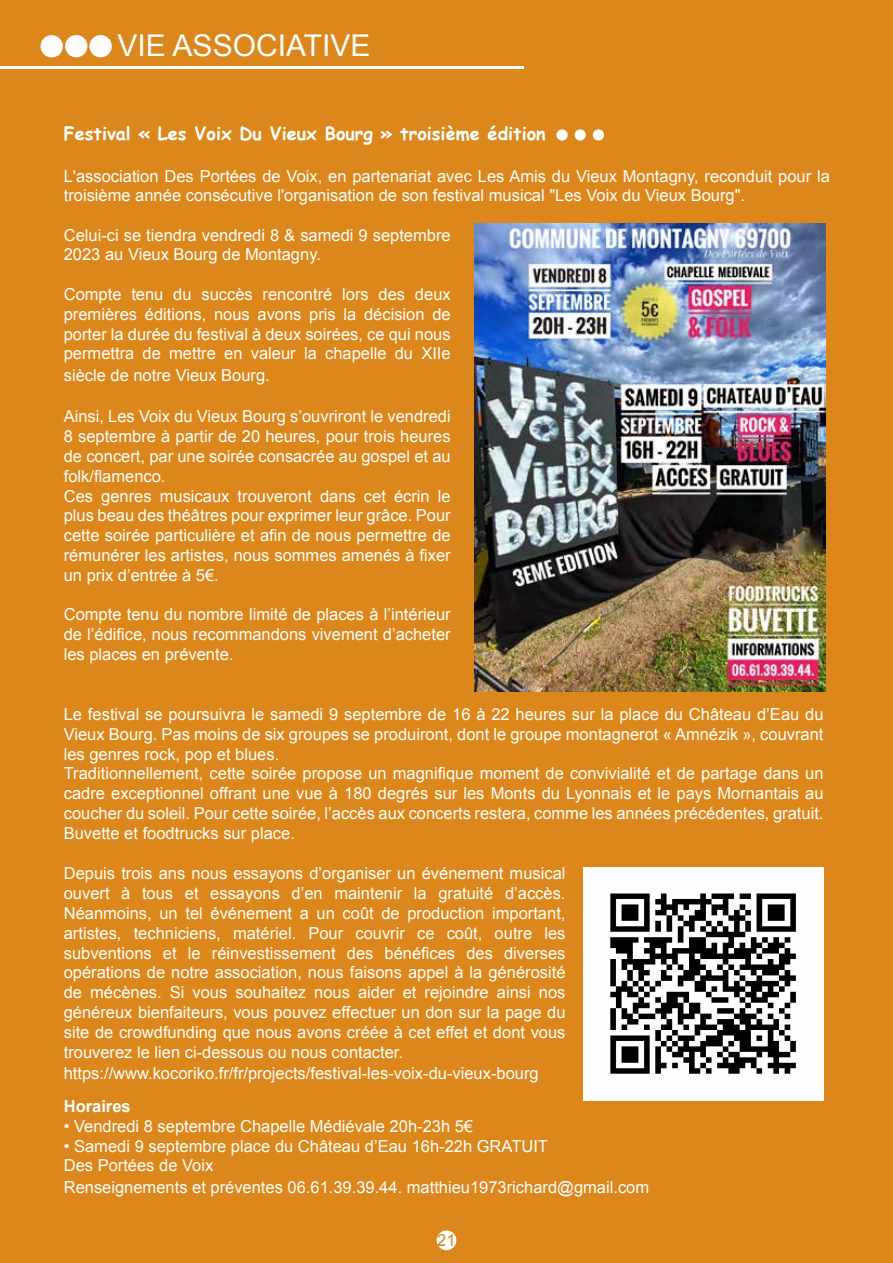
<style>
.page{position:relative;width:893px;height:1263px;background:#db871b}
.page>*{position:absolute;margin:0;border:0;box-sizing:border-box;transform-origin:0 0}
.t1{font:30px "Arial";color:#fff}
.t2{font:700 18px "Comic Sans MS";color:#fff}
.t3{font:16.5px/19.8px "Arial";color:#fff}
.t4{font:700 16.5px "Arial";color:#fff}
.t5{font:16.5px "Arial";color:#db871b}
</style>
<div class="page">
<div style="left:556px;top:129px;width:12px;height:12px;background:#fff;border-radius:50%"></div>
<div style="left:593px;top:129px;width:11px;height:12px;background:#fff;border-radius:50%"></div>
<div style="left:575px;top:129px;width:11px;height:12px;background:#fff;border-radius:50%"></div>
<hr style="left:0;top:66px;width:523px;height:2px;background:#fff">
<div style="left:41px;top:35px;width:22px;height:22px;background:#fff;border-radius:50%"></div>
<div style="left:89px;top:35px;width:23px;height:22px;background:#fff;border-radius:50%"></div>
<div style="left:65px;top:35px;width:22px;height:22px;background:#fff;border-radius:50%"></div>
<div style="left:437px;top:1230px;width:19px;height:20px;background:#fff;border-radius:50%"></div>
<img style="left:475px;top:223px;width:351px;height:468px">
<img style="left:584px;top:867px;width:240px;height:234px">
<h1 class="t1" style="left:118px;top:26px;width:254px">VIE ASSOCIATIVE</h1>
<p class="t2" style="left:64px;top:120px;width:483px">Festival « Les Voix Du Vieux Bourg » troisième édition</p>
<p class="t3" style="left:64px;top:166px;width:768px">L'association Des Portées de Voix, en partenariat avec Les Amis du Vieux Montagny, reconduit pour la troisième année consécutive l'organisation de son festival musical "Les Voix du Vieux Bourg".</p>
<p class="t3" style="left:64px;top:225px;width:388px">Celui-ci se tiendra vendredi 8 &amp; samedi 9 septembre<br>2023 au Vieux Bourg de Montagny.</p>
<p class="t3" style="left:64px;top:284px;width:388px;text-align:justify">Compte tenu du succès rencontré lors des deux premières éditions, nous avons pris la décision de porter la durée du festival à deux soirées, ce qui nous permettra de mettre en valeur la chapelle du XIIe</p>
<p class="t3" style="left:64px;top:365px;width:208px">siècle de notre Vieux Bourg.</p>
<p class="t3" style="left:64px;top:407px;width:388px">Ainsi, Les Voix du Vieux Bourg s’ouvriront le vendredi 8 septembre à partir de 20 heures, pour trois heures de concert, par une soirée consacrée au gospel et au folk/flamenco.<br>Ces genres musicaux trouveront dans cet écrin le plus beau des théâtres pour exprimer leur grâce. Pour cette soirée particulière et afin de nous permettre de rémunérer les artistes, nous sommes amenés à fixer un prix d’entrée à 5€.</p>
<p class="t3" style="left:64px;top:605px;width:388px;text-align:justify">Compte tenu du nombre limité de places à l’intérieur de l’édifice, nous recommandons vivement d’acheter les places en prévente.</p>
<p class="t3" style="left:64px;top:704px;width:761px">Le festival se poursuivra le samedi 9 septembre de 16 à 22 heures sur la place du Château d’Eau du Vieux Bourg. Pas moins de six groupes se produiront, dont le groupe montagnerot « Amnézik », couvrant les genres rock, pop et blues.<br>Traditionnellement, cette soirée propose un magnifique moment de convivialité et de partage dans un cadre exceptionnel offrant une vue à 180 degrés sur les Monts du Lyonnais et le pays Mornantais au coucher du soleil. Pour cette soirée, l’accès aux concerts restera, comme les années précédentes, gratuit.<br>Buvette et foodtrucks sur place.</p>
<p class="t3" style="left:64px;top:864px;width:503px;text-align:justify">Depuis trois ans nous essayons d’organiser un événement musical ouvert à tous et essayons d’en maintenir la gratuité d’accès.<br>Néanmoins, un tel événement a un coût de production important, artistes, techniciens, matériel. Pour couvrir ce coût, outre les subventions et le réinvestissement des bénéfices des diverses opérations de notre association, nous faisons appel à la générosité de mécènes. Si vous souhaitez nous aider et rejoindre ainsi nos généreux bienfaiteurs, vous pouvez effectuer un don sur la page du site de crowdfunding que nous avons créée à cet effet et dont vous trouverez le lien ci-dessous ou nous contacter.</p>
<p class="t3" style="left:64px;top:1064px;width:476px">https://www.kocoriko.fr/fr/projects/festival-les-voix-du-vieux-bourg</p>
<p class="t4" style="left:64px;top:1095px;width:68px">Horaires</p>
<p class="t3" style="left:64px;top:1116px;width:411px">• Vendredi 8 septembre Chapelle Médiévale 20h-23h 5€</p>
<p class="t3" style="left:64px;top:1136px;width:486px">• Samedi 9 septembre place du Château d’Eau 16h-22h GRATUIT<br>Des Portées de Voix</p>
<p class="t3" style="left:64px;top:1177px;width:587px">Renseignements et préventes 06.61.39.39.44. matthieu1973richard@gmail.com</p>
<p class="t5" style="left:437px;top:1229px;width:20px">21</p>
</div>
